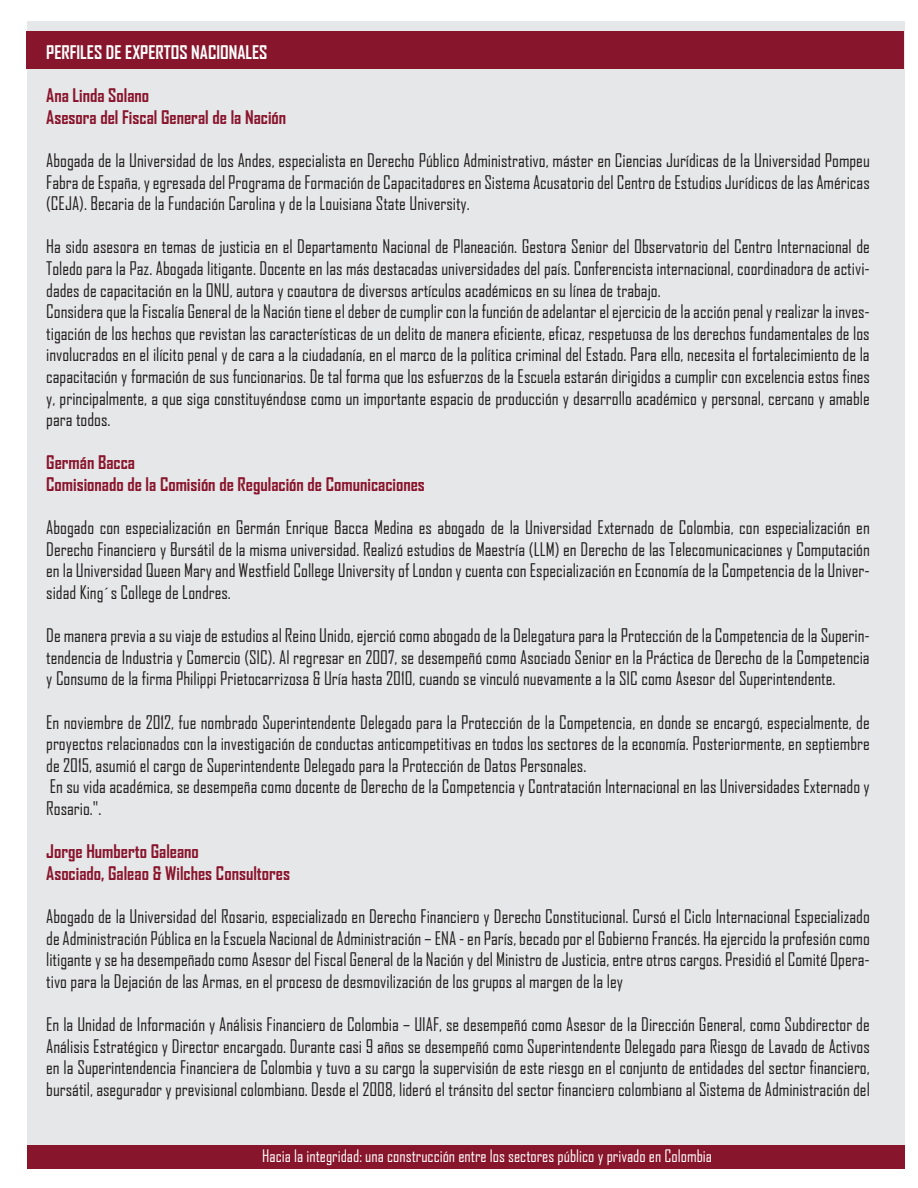
<style>
.page{position:relative;width:918px;height:1188px;background:#fff}
.page>*{position:absolute;margin:0;border:0;box-sizing:border-box;transform-origin:0 0}
.t1{font:18px/21.6px "Agency FB";color:#231f20;text-align:justify}
.t2{font:700 18px/21.6px "Agency FB";color:#89152d}
.t3{font:700 18px "Agency FB";color:#fff}
.t4{font:16.5px "Agency FB";color:#fff}
</style>
<div class="page">
<div style="left:27px;top:22px;width:877px;height:1144px;background:#e6e7e8"></div>
<div style="left:27px;top:1145px;width:877px;height:23px;background:#87152b"></div>
<div style="left:26px;top:31px;width:878px;height:38px;background:#87152b"></div>
<p class="t3" style="left:46px;top:41px;width:223px">PERFILES DE EXPERTOS NACIONALES</p>
<p class="t2" style="left:46px;top:84px;width:242px">Ana Linda Solano<br>Asesora del Fiscal General de la Nación</p>
<p class="t1" style="left:46px;top:149px;width:825px">Abogada de la Universidad de los Andes, especialista en Derecho Público Administrativo, máster en Ciencias Jurídicas de la Universidad Pompeu Fabra de España, y egresada del Programa de Formación de Capacitadores en Sistema Acusatorio del Centro de Estudios Jurídicos de las Américas (CEJA). Becaria de la Fundación Carolina y de la Louisiana State University.</p>
<p class="t1" style="left:46px;top:236px;width:825px;text-align:left">Ha sido asesora en temas de justicia en el Departamento Nacional de Planeación. Gestora Senior del Observatorio del Centro Internacional de Toledo para la Paz. Abogada litigante. Docente en las más destacadas universidades del país. Conferencista internacional, coordinadora de activi&shy;dades de capacitación en la ONU, autora y coautora de diversos artículos académicos en su línea de trabajo.<br>Considera que la Fiscalía General de la Nación tiene el deber de cumplir con la función de adelantar el ejercicio de la acción penal y realizar la inves&shy;tigación de los hechos que revistan las características de un delito de manera eficiente, eficaz, respetuosa de los derechos fundamentales de los involucrados en el ilícito penal y de cara a la ciudadanía, en el marco de la política criminal del Estado. Para ello, necesita el fortalecimiento de la capacitación y formación de sus funcionarios. De tal forma que los esfuerzos de la Escuela estarán dirigidos a cumplir con excelencia estos fines y, principalmente, a que siga constituyéndose como un importante espacio de producción y desarrollo académico y personal, cercano y amable para todos.</p>
<p class="t2" style="left:46px;top:451px;width:380px">Germán Bacca<br>Comisionado de la Comisión de Regulación de Comunicaciones</p>
<p class="t1" style="left:46px;top:516px;width:825px">Abogado con especialización en Germán Enrique Bacca Medina es abogado de la Universidad Externado de Colombia, con especialización en Derecho Financiero y Bursátil de la misma universidad. Realizó estudios de Maestría (LLM) en Derecho de las Telecomunicaciones y Computación en la Universidad Queen Mary and Westfield College University of London y cuenta con Especialización en Economía de la Competencia de la Univer&shy;sidad King´s College de Londres.</p>
<p class="t1" style="left:46px;top:624px;width:825px">De manera previa a su viaje de estudios al Reino Unido, ejerció como abogado de la Delegatura para la Protección de la Competencia de la Superin&shy;tendencia de Industria y Comercio (SIC). Al regresar en 2007, se desempeñó como Asociado Senior en la Práctica de Derecho de la Competencia y Consumo de la firma Philippi Prietocarrizosa &amp; Uría hasta 2010, cuando se vinculó nuevamente a la SIC como Asesor del Superintendente.</p>
<p class="t1" style="left:46px;top:711px;width:825px;text-align:left">En noviembre de 2012, fue nombrado Superintendente Delegado para la Protección de la Competencia, en donde se encargó, especialmente, de proyectos relacionados con la investigación de conductas anticompetitivas en todos los sectores de la economía. Posteriormente, en septiembre de 2015, asumió el cargo de Superintendente Delegado para la Protección de Datos Personales.<br>En su vida académica, se desempeña como docente de Derecho de la Competencia y Contratación Internacional en las Universidades Externado y Rosario.".</p>
<p class="t2" style="left:46px;top:840px;width:245px">Jorge Humberto Galeano<br>Asociado, Galeao &amp; Wilches Consultores</p>
<p class="t1" style="left:46px;top:905px;width:825px">Abogado de la Universidad del Rosario, especializado en Derecho Financiero y Derecho Constitucional. Cursó el Ciclo Internacional Especializado de Administración Pública en la Escuela Nacional de Administración – ENA - en París, becado por el Gobierno Francés. Ha ejercido la profesión como litigante y se ha desempeñado como Asesor del Fiscal General de la Nación y del Ministro de Justicia, entre otros cargos. Presidió el Comité Opera&shy;tivo para la Dejación de las Armas, en el proceso de desmovilización de los grupos al margen de la ley</p>
<p class="t1" style="left:46px;top:1013px;width:825px">En la Unidad de Información y Análisis Financiero de Colombia – UIAF, se desempeñó como Asesor de la Dirección General, como Subdirector de Análisis Estratégico y Director encargado. Durante casi 9 años se desempeñó como Superintendente Delegado para Riesgo de Lavado de Activos en la Superintendencia Financiera de Colombia y tuvo a su cargo la supervisión de este riesgo en el conjunto de entidades del sector financiero, bursátil, asegurador y previsional colombiano. Desde el 2008, lideró el tránsito del sector financiero colombiano al Sistema de Administración del</p>
<p class="t4" style="left:262px;top:1146px;width:451px">Hacia la integridad: una construcción entre los sectores público y privado en Colombia</p>
</div>
